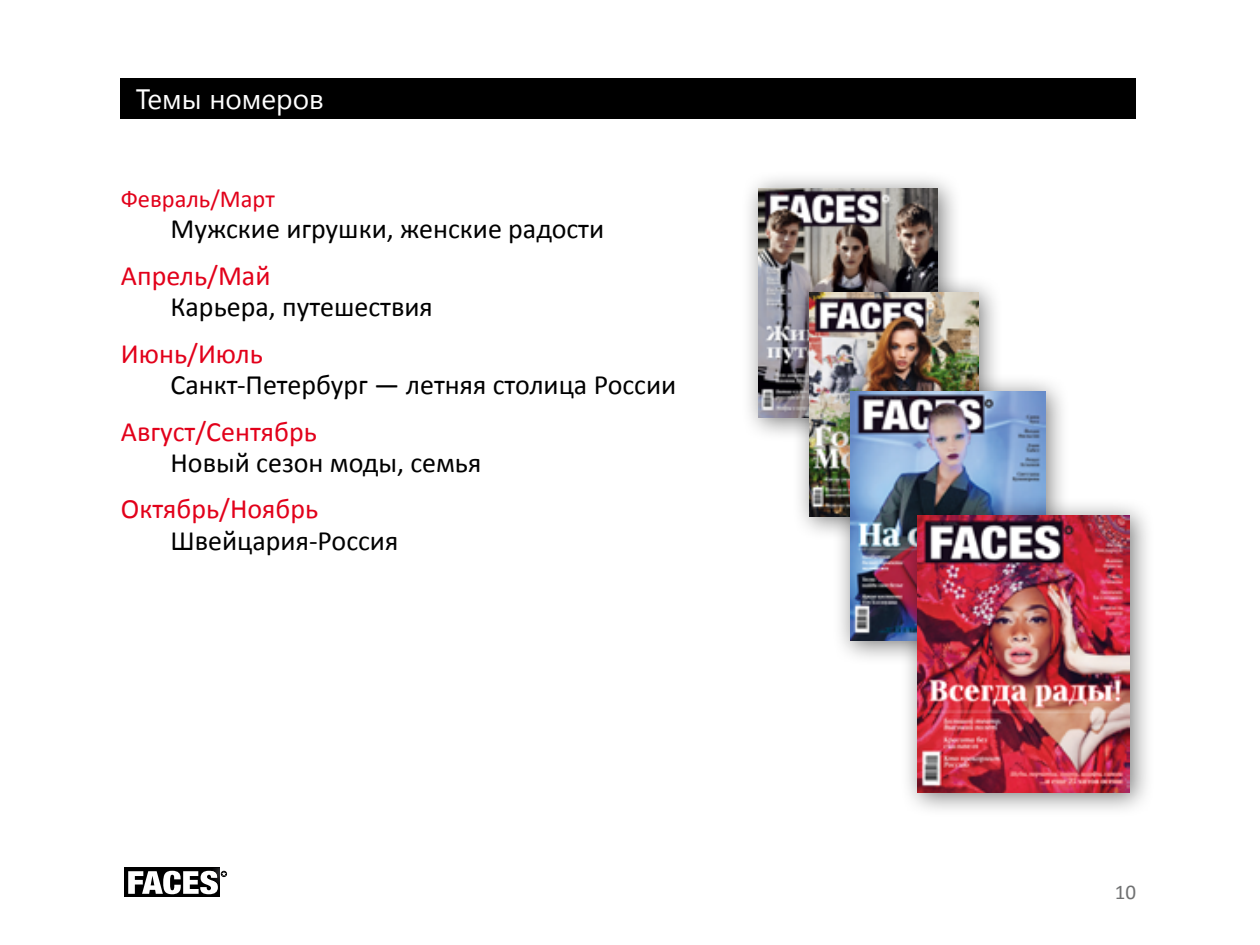
<style>
.page{position:relative;width:1260px;height:945px;background:#fff}
.page>*{position:absolute;margin:0;border:0;box-sizing:border-box;transform-origin:0 0}
.t1{font:28px "Calibri";color:#000}
.t2{font:28px "Calibri";color:#e2001a}
.t3{font:28px "Segoe UI";color:#fff}
.t4{font:24.5px "Calibri";color:#e2001a}
.t5{font:21px "Calibri";color:#707172}
</style>
<div class="page">
<div style="left:741px;top:171px;width:222px;height:271px;background:#000;opacity:.52"></div>
<img style="left:759px;top:189px;width:179px;height:228px">
<div style="left:121px;top:78px;width:1015px;height:40px;background:#000"></div>
<div style="left:792px;top:274px;width:212px;height:268px;background:#000;opacity:.52"></div>
<img style="left:810px;top:292px;width:168px;height:224px">
<div style="left:832px;top:374px;width:238px;height:292px;background:#000;opacity:.52"></div>
<img style="left:850px;top:391px;width:195px;height:250px">
<div style="left:899px;top:498px;width:256px;height:320px;background:#000;opacity:.52"></div>
<img style="left:917px;top:516px;width:213px;height:276px">
<div style="left:124px;top:868px;width:96px;height:29px;background:#000"></div>
<img style="left:214px;top:868px;width:6px;height:3px">
<svg style="left:128px;top:871px;width:99px;height:23px"></svg>
<p class="t3" style="left:136px;top:79px;width:190px">Темы номеров</p>
<p class="t4" style="left:121px;top:183px;width:156px">Февраль/Март</p>
<p class="t1" style="left:170px;top:211px;width:435px">Мужские игрушки, женские радости</p>
<p class="t2" style="left:121px;top:258px;width:151px">Апрель/Май</p>
<p class="t1" style="left:170px;top:289px;width:264px">Карьера, путешествия</p>
<p class="t2" style="left:121px;top:336px;width:144px">Июнь/Июль</p>
<p class="t1" style="left:170px;top:367px;width:507px">Санкт-Петербург — летняя столица России</p>
<p class="t2" style="left:121px;top:414px;width:198px">Август/Сентябрь</p>
<p class="t1" style="left:170px;top:445px;width:312px">Новый сезон моды, семья</p>
<p class="t2" style="left:121px;top:491px;width:199px">Октябрь/Ноябрь</p>
<p class="t1" style="left:170px;top:523px;width:229px">Швейцария-Россия</p>
<p class="t5" style="left:1115px;top:878px;width:23px">10</p>
</div>
